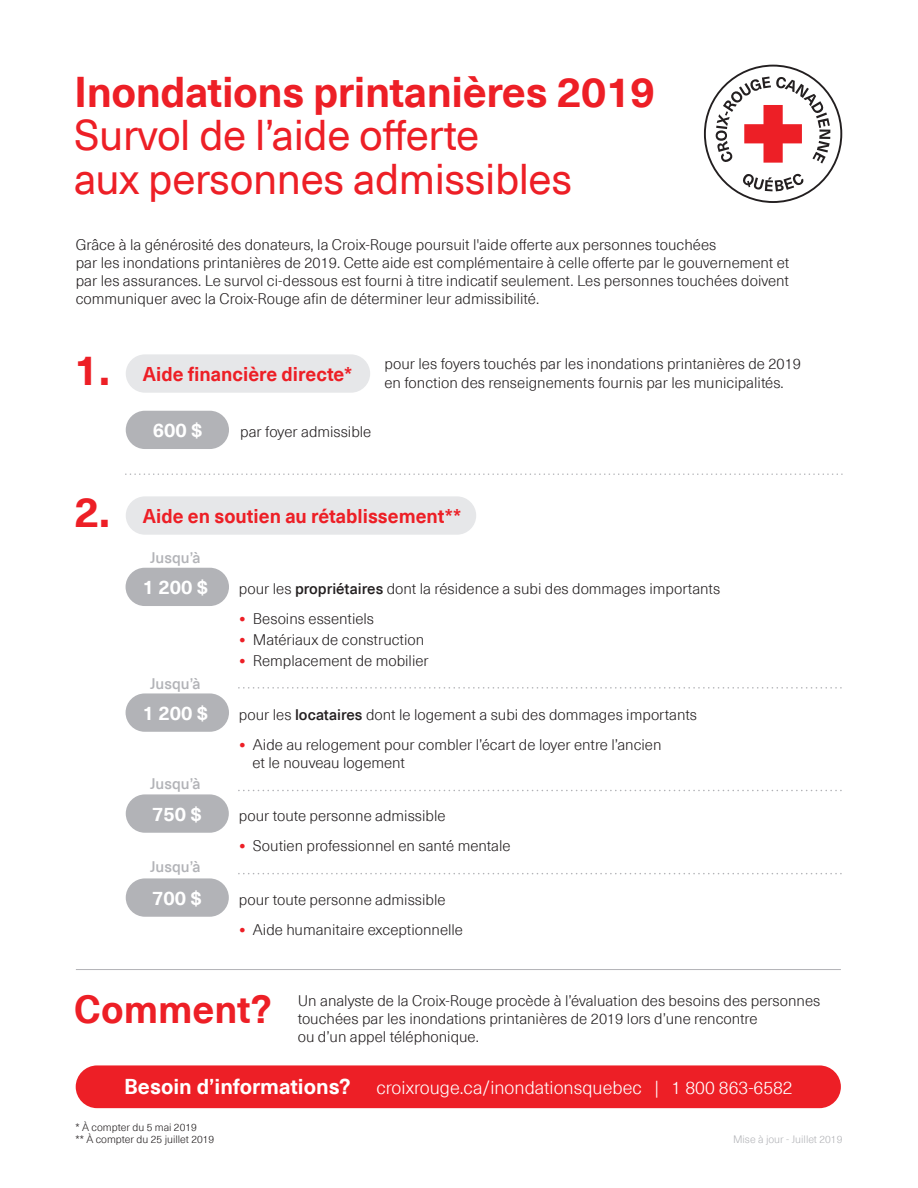
<style>
.page{position:relative;width:918px;height:1188px;background:#fff}
.page>*{position:absolute;margin:0;border:0;box-sizing:border-box;transform-origin:0 0}
.t1{font:42px/43.5px "Neue Haas Unica Pro";letter-spacing:-.01em;color:#ed1f26}
.t2{font:700 42px "Neue Haas Unica Pro";letter-spacing:-.01em;color:#ed1f26}
.t3{font:700 38.4px "Neue Haas Unica Pro";color:#ed1f26}
.t4{font:700 21px "Neue Haas Unica Pro";color:#fff}
.t5{font:700 19.5px "Neue Haas Unica Pro";color:#ed1f26}
.t6{font:700 19.5px "Neue Haas Unica Pro";color:#fff}
.t7{font:300 18px "Neue Haas Unica Pro";color:#fff}
.t8{font:300 15px/18px "Neue Haas Unica Pro";color:#231f20}
.t9{font:500 15px "Neue Haas Unica Pro";color:#b2b3b7}
.t10{font:300 10.5px/12.6px "Neue Haas Unica Pro";color:#231f20}
.t11{font:300 10.5px "Neue Haas Unica Pro";color:#b2b3b7}
.s1{font-size:42px}
.s2{font-weight:500}
.s3{font-size:22.5px;color:#ed1f26}
</style>
<div class="page">
<svg style="left:126px;top:473px;width:716px;height:2px"></svg>
<svg style="left:239px;top:687px;width:603px;height:2px"></svg>
<div style="left:126px;top:354px;width:244px;height:39px;background:#e6e7e9;border-radius:19px"></div>
<div style="left:126px;top:411px;width:103px;height:38px;background:#b2b3b7;border-radius:19px"></div>
<div style="left:76px;top:1065px;width:765px;height:43px;background:#ed1f26;border-radius:21px"></div>
<hr style="left:76px;top:969px;width:765px;height:1px;background:#b2b3b7">
<svg style="left:704px;top:65px;width:138px;height:138px"></svg>
<div style="left:126px;top:496px;width:350px;height:39px;background:#e6e7e9;border-radius:19px"></div>
<div style="left:126px;top:568px;width:103px;height:38px;background:#b2b3b7;border-radius:19px"></div>
<div style="left:126px;top:693px;width:103px;height:39px;background:#b2b3b7;border-radius:19px"></div>
<div style="left:126px;top:794px;width:103px;height:39px;background:#b2b3b7;border-radius:19px"></div>
<div style="left:126px;top:878px;width:103px;height:39px;background:#b2b3b7;border-radius:19px"></div>
<svg style="left:239px;top:790px;width:603px;height:1px"></svg>
<svg style="left:239px;top:873px;width:603px;height:1px"></svg>
<h1 class="t2" style="left:74px;top:66px;width:583px">Inondations printanières 2019</h1>
<h1 class="t1" style="left:74px;top:114px;width:500px">Survol de l’aide offerte<br>aux personnes admissibles</h1>
<p class="t8" style="left:76px;top:236px;width:715px">Grâce à la générosité des donateurs, la Croix-Rouge poursuit l'aide offerte aux personnes touchées<br>par les inondations printanières de 2019. Cette aide est complémentaire à celle offerte par le gouvernement et par les assurances. Le survol ci-dessous est fourni à titre indicatif seulement. Les personnes touchées doivent communiquer avec la Croix-Rouge afin de déterminer leur admissibilité.</p>
<h3 class="t5" style="left:74px;top:362px;width:280px"><span class="s1">1.</span> Aide financière directe*</h3>
<h3 class="t6" style="left:153px;top:418px;width:51px">600 $</h3>
<p class="t8" style="left:240px;top:423px;width:133px">par foyer admissible</p>
<p class="t8" style="left:385px;top:354px;width:418px;line-height:19.5px">pour les foyers touchés par les inondations printanières de 2019 en fonction des renseignements fournis par les municipalités.</p>
<h3 class="t5" style="left:74px;top:504px;width:388px"><span class="s1">2.</span> Aide en soutien au rétablissement**</h3>
<p class="t9" style="left:150px;top:548px;width:52px">Jusqu’à</p>
<h3 class="t6" style="left:143px;top:575px;width:67px">1 200 $</h3>
<p class="t8" style="left:239px;top:580px;width:483px">pour les <span class="s2">propriétaires</span> dont la résidence a subi des dommages importants</p>
<p class="t8" style="left:239px;top:610px;width:137px"><span class="s3">•</span> Besoins essentiels</p>
<p class="t8" style="left:239px;top:631px;width:187px"><span class="s3">•</span> Matériaux de construction</p>
<p class="t8" style="left:239px;top:652px;width:191px"><span class="s3">•</span> Remplacement de mobilier</p>
<h3 class="t6" style="left:143px;top:701px;width:67px">1 200 $</h3>
<p class="t8" style="left:239px;top:706px;width:460px">pour les <span class="s2">locataires</span> dont le logement a subi des dommages importants</p>
<p class="t8" style="left:253px;top:736px;width:410px;text-indent:-14px"><span class="s3">•</span> Aide au relogement pour combler l’écart de loyer entre l’ancien et le nouveau logement</p>
<h3 class="t6" style="left:152px;top:802px;width:51px">750 $</h3>
<p class="t8" style="left:239px;top:807px;width:208px">pour toute personne admissible</p>
<p class="t8" style="left:239px;top:837px;width:273px"><span class="s3">•</span> Soutien professionnel en santé mentale</p>
<h3 class="t6" style="left:152px;top:886px;width:51px">700 $</h3>
<p class="t8" style="left:239px;top:891px;width:208px">pour toute personne admissible</p>
<p class="t8" style="left:239px;top:921px;width:226px"><span class="s3">•</span> Aide humanitaire exceptionnelle</p>
<p class="t9" style="left:150px;top:675px;width:52px">Jusqu’à</p>
<p class="t9" style="left:150px;top:775px;width:52px">Jusqu’à</p>
<p class="t9" style="left:150px;top:858px;width:52px">Jusqu’à</p>
<h2 class="t3" style="left:74px;top:986px;width:199px">Comment?</h2>
<p class="t8" style="left:298px;top:992px;width:524px">Un analyste de la Croix-Rouge procède à l’évaluation des besoins des personnes touchées par les inondations printanières de 2019 lors d’une rencontre<br>ou d’un appel téléphonique.</p>
<p class="t7" style="left:376px;top:1077px;width:418px">croixrouge.ca/inondationsquebec | 1 800 863-6582</p>
<h3 class="t4" style="left:124px;top:1074px;width:228px">Besoin d’informations?</h3>
<p class="t10" style="left:76px;top:1121px;width:140px">* À compter du 5 mai 2019<br>** À compter du 25 juillet 2019</p>
<p class="t11" style="left:733px;top:1133px;width:111px">Mise à jour - Juillet 2019</p>
</div>
